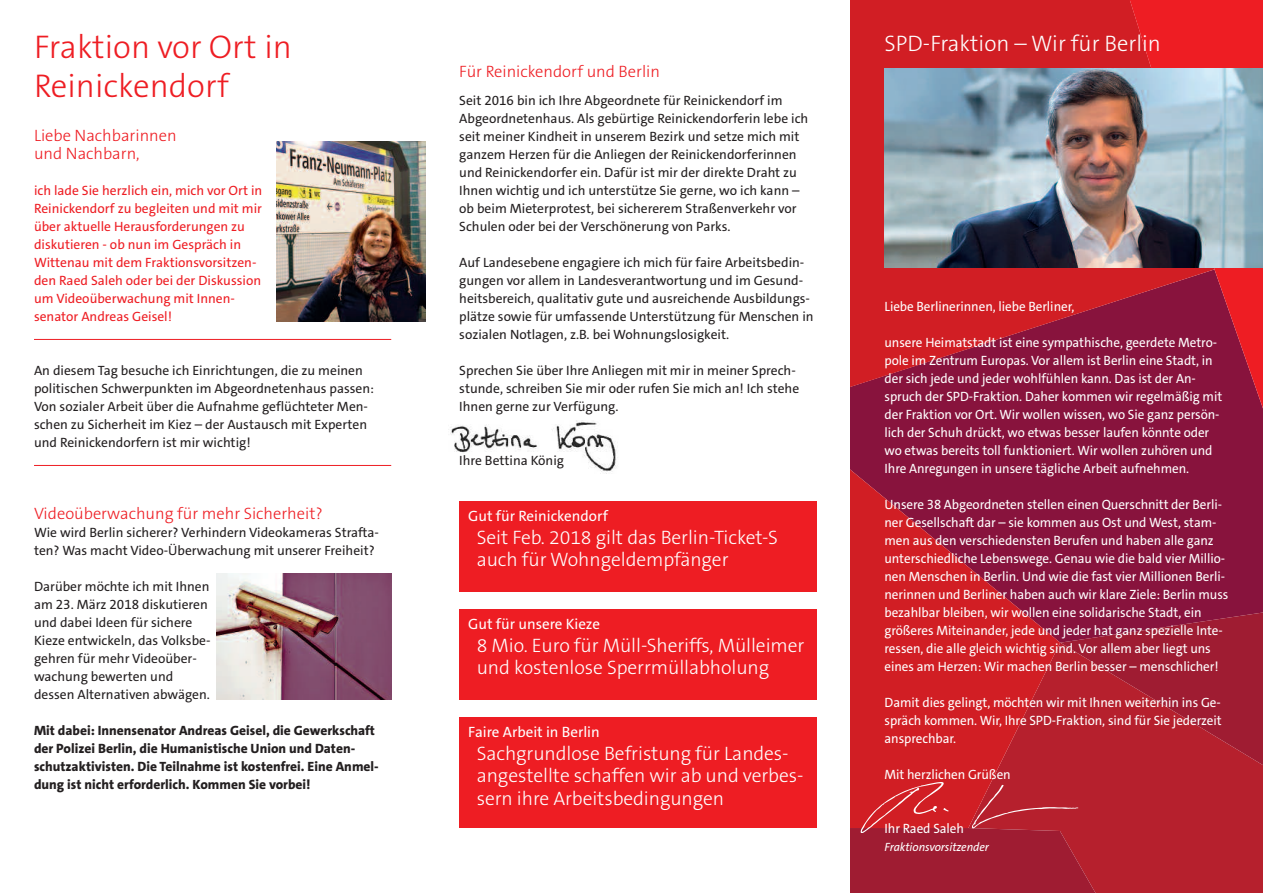
<style>
.page{position:relative;width:1263px;height:893px;background:#fff}
.page>*{position:absolute;margin:0;border:0;box-sizing:border-box;transform-origin:0 0}
.t1{font:300 33px/39px "The Sans B3";color:#ee1d23}
.t2{font:300 22.5px "The Sans B3";color:#fff}
.t3{font:300 19.5px/22.5px "The Sans B3";letter-spacing:-.005em;color:#fff}
.t4{font:300 16.5px/18px "The Sans B3";color:#ee1d23}
.t5{font:15px "SPD The Sans";color:#fff}
.t6{font:13.5px/18px "SPD The Sans";color:#231f20}
.t7{font:13.5px/18px "SPD The Sans";letter-spacing:-.005em;color:#fff}
.t8{font:13.5px/18px "SPD The Sans";color:#ee1d23}
.t9{font:800 13.5px/18px "SPD The Sans";color:#231f20}
.t10{font:italic 12px "SPD The Sans";letter-spacing:-.005em;color:#fff}
</style>
<div class="page">
<div style="left:1156px;top:769px;width:107px;height:124px;background:#b6202d"></div>
<div style="left:1060px;top:410px;width:64px;height:72px;background:#88133d"></div>
<svg style="left:850px;top:410px;width:210px;height:331px;background:#af192f"></svg>
<svg style="left:850px;top:0;width:274px;height:410px;background:#bb1b2b"></svg>
<svg style="left:1060px;top:482px;width:203px;height:287px;background:#981836"></svg>
<svg style="left:1124px;top:0;width:139px;height:505px;background:#a81734"></svg>
<svg style="left:850px;top:741px;width:306px;height:152px;background:#b21e2d"></svg>
<img style="left:884px;top:68px;width:379px;height:199px">
<svg style="left:971px;top:784px;width:108px;height:44px;background:#bb2935"></svg>
<svg style="left:860px;top:781px;width:90px;height:52px;background:#cf2c33"></svg>
<img style="left:448px;top:421px;width:168px;height:51px">
<div style="left:459px;top:609px;width:357px;height:90px;background:#ee1d23"></div>
<div style="left:459px;top:717px;width:357px;height:110px;background:#ee1d23"></div>
<div style="left:459px;top:501px;width:357px;height:90px;background:#ee1d23"></div>
<hr style="left:34px;top:339px;width:357px;height:1px;background:#ee1d23">
<hr style="left:34px;top:465px;width:357px;height:1px;background:#ee1d23">
<img style="left:277px;top:141px;width:148px;height:180px">
<img style="left:217px;top:573px;width:174px;height:126px">
<h1 class="t1" style="left:34px;top:29px;width:259px">Fraktion vor Ort in<br>Reinickendorf</h1>
<p class="t4" style="left:34px;top:127px;width:144px">Liebe Nachbarinnen und Nachbarn,</p>
<p class="t8" style="left:34px;top:182px;width:230px">ich lade Sie herzlich ein, mich vor Ort in Reinickendorf zu begleiten und mit mir über aktuelle Herausforderungen zu diskutieren - ob nun im Gespräch in Wittenau mit dem Fraktionsvorsitzen&shy;den Raed Saleh oder bei der Diskussion um Videoüberwachung mit Innen&shy;senator Andreas Geisel!</p>
<p class="t6" style="left:34px;top:362px;width:341px">An diesem Tag besuche ich Einrichtungen, die zu meinen politischen Schwerpunkten im Abgeordnetenhaus passen:<br>Von sozialer Arbeit über die Aufnahme geflüchteter Men&shy;schen zu Sicherheit im Kiez – der Austausch mit Experten und Reinickendorfern ist mir wichtig!</p>
<p class="t4" style="left:34px;top:505px;width:290px">Videoüberwachung für mehr Sicherheit?</p>
<p class="t6" style="left:34px;top:524px;width:346px">Wie wird Berlin sicherer? Verhindern Videokameras Strafta&shy;ten? Was macht Video-Überwachung mit unserer Freiheit?</p>
<p class="t6" style="left:34px;top:578px;width:178px">Darüber möchte ich mit Ihnen am 23. März 2018 diskutieren und dabei Ideen für sichere<br>Kieze entwickeln, das Volksbe&shy;gehren für mehr Videoüber&shy;wachung bewerten und dessen Alternativen abwägen.</p>
<p class="t9" style="left:34px;top:722px;width:346px">Mit dabei: Innensenator Andreas Geisel, die Gewerkschaft der Polizei Berlin, die Humanistische Union und Daten&shy;schutzaktivisten. Die Teilnahme ist kostenfrei. Eine Anmel&shy;dung ist nicht erforderlich. Kommen Sie vorbei!</p>
<p class="t4" style="left:459px;top:63px;width:202px">Für Reinickendorf und Berlin</p>
<p class="t6" style="left:459px;top:92px;width:351px">Seit 2016 bin ich Ihre Abgeordnete für Reinickendorf im Abgeordnetenhaus. Als gebürtige Reinickendorferin lebe ich seit meiner Kindheit in unserem Bezirk und setze mich mit ganzem Herzen für die Anliegen der Reinickendorferinnen und Reinickendorfer ein. Dafür ist mir der direkte Draht zu Ihnen wichtig und ich unterstütze Sie gerne, wo ich kann – ob beim Mieterprotest, bei sichererem Straßenverkehr vor Schulen oder bei der Verschönerung von Parks.</p>
<p class="t6" style="left:459px;top:254px;width:356px">Auf Landesebene engagiere ich mich für faire Arbeitsbedin&shy;gungen vor allem in Landesverantwortung und im Gesund&shy;heitsbereich, qualitativ gute und ausreichende Ausbildungs&shy;plätze sowie für umfassende Unterstützung für Menschen in sozialen Notlagen, z.B. bei Wohnungslosigkeit.</p>
<p class="t6" style="left:459px;top:362px;width:341px">Sprechen Sie über Ihre Anliegen mit mir in meiner Sprech&shy;stunde, schreiben Sie mir oder rufen Sie mich an! Ich stehe<br>Ihnen gerne zur Verfügung.</p>
<p class="t6" style="left:459px;top:452px;width:106px">Ihre Bettina König</p>
<p class="t5" style="left:468px;top:506px;width:141px">Gut für Reinickendorf</p>
<h3 class="t3" style="left:477px;top:527px;width:303px">Seit Feb. 2018 gilt das Berlin-Ticket-S auch für Wohngeldempfänger</h3>
<p class="t5" style="left:468px;top:614px;width:133px">Gut für unsere Kieze</p>
<h3 class="t3" style="left:477px;top:635px;width:329px">8 Mio. Euro für Müll-Sheriffs, Mülleimer und kostenlose Sperrmüllabholung</h3>
<p class="t5" style="left:468px;top:722px;width:133px">Faire Arbeit in Berlin</p>
<h3 class="t3" style="left:477px;top:743px;width:328px">Sachgrundlose Befristung für Landes&shy;angestellte schaffen wir ab und verbes&shy;sern ihre Arbeitsbedingungen</h3>
<h2 class="t2" style="left:884px;top:31px;width:278px">SPD-Fraktion – Wir für Berlin</h2>
<p class="t7" style="left:884px;top:298px;width:191px">Liebe Berlinerinnen, liebe Berliner,</p>
<p class="t7" style="left:884px;top:334px;width:339px">unsere Heimatstadt ist eine sympathische, geerdete Metro&shy;pole im Zentrum Europas. Vor allem ist Berlin eine Stadt, in der sich jede und jeder wohlfühlen kann. Das ist der An&shy;spruch der SPD-Fraktion. Daher kommen wir regelmäßig mit der Fraktion vor Ort. Wir wollen wissen, wo Sie ganz persön&shy;lich der Schuh drückt, wo etwas besser laufen könnte oder wo etwas bereits toll funktioniert. Wir wollen zuhören und Ihre Anregungen in unsere tägliche Arbeit aufnehmen.</p>
<p class="t7" style="left:884px;top:496px;width:345px">Unsere 38 Abgeordneten stellen einen Querschnitt der Berli&shy;ner Gesellschaft dar – sie kommen aus Ost und West, stam&shy;men aus den verschiedensten Berufen und haben alle ganz unterschiedliche Lebenswege. Genau wie die bald vier Millio&shy;nen Menschen in Berlin. Und wie die fast vier Millionen Berli&shy;nerinnen und Berliner haben auch wir klare Ziele: Berlin muss bezahlbar bleiben, wir wollen eine solidarische Stadt, ein größeres Miteinander, jede und jeder hat ganz spezielle Inte&shy;ressen, die alle gleich wichtig sind. Vor allem aber liegt uns eines am Herzen: Wir machen Berlin besser – menschlicher!</p>
<p class="t7" style="left:884px;top:694px;width:339px;text-align:justify">Damit dies gelingt, möchten wir mit Ihnen weiterhin ins Ge&shy;spräch kommen. Wir, Ihre SPD-Fraktion, sind für Sie jederzeit ansprechbar.</p>
<p class="t7" style="left:884px;top:766px;width:128px">Mit herzlichen Grüßen</p>
<p class="t7" style="left:884px;top:820px;width:81px">Ihr Raed Saleh</p>
<p class="t10" style="left:884px;top:839px;width:106px">Fraktionsvorsitzender</p>
</div>
